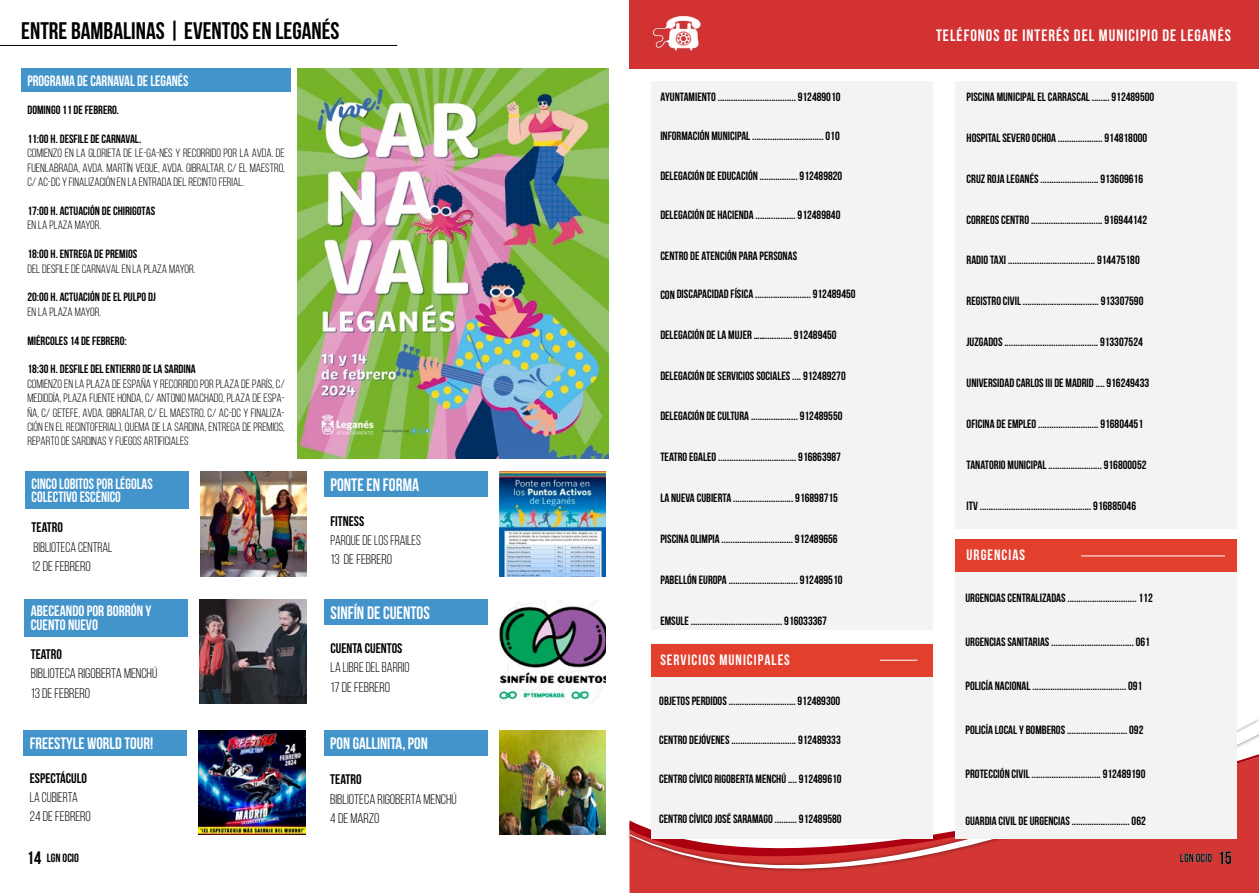
<style>
.page{position:relative;width:1259px;height:893px;background:#fff}
.page>*{position:absolute;margin:0;border:0;box-sizing:border-box;transform-origin:0 0}
.t1{font:700 24px "Bebas Neue";color:#000}
.t2{font:700 18px "Bebas Neue";color:#fff;scale:.96 1}
.t3{font:700 16.5px "Bebas Neue";letter-spacing:.06em;color:#fff}
.t4{font:700 16.5px "Bebas Neue";color:#fff}
.t5{font:700 15px/13.5px "Bebas Neue";color:#fff;scale:.95 1}
.t6{font:700 15px/13.5px "Bebas Neue";color:#fff}
.t7{font:700 15px "Bebas Neue";letter-spacing:.07em;color:#fff}
.t8{font:13.95px/19.2px "Bebas Neue";color:#000;scale:.94 1}
.t9{font:13.95px/19.2px "Bebas Neue";color:#000}
.t10{font:700 13.95px "Bebas Neue";color:#000}
.t11{font:13.95px/19.2px "Bebas Neue";color:#000;scale:.95 1}
.t12{font:700 12px "Bebas Neue";color:#000}
.t13{font:12px/14.4px "Bebas Neue";color:#000;text-align:justify}
.s1{font-size:18px}
</style>
<div class="page">
<div style="left:629px;top:0;width:630px;height:68px;background:#d33233"></div>
<div style="left:629px;top:872px;width:630px;height:21px;background:#d33633"></div>
<div style="left:625px;top:717px;width:634px;height:155px;background:#000;opacity:.5"></div>
<svg style="left:629px;top:721px;width:630px;height:148px;fill:#d33633"></svg>
<div style="left:955px;top:572px;width:281px;height:267px;background:#f3f3f3"></div>
<div style="left:955px;top:81px;width:281px;height:448px;background:#f3f3f3"></div>
<div style="left:651px;top:643px;width:281px;height:196px;background:#f3f3f3"></div>
<div style="left:651px;top:81px;width:281px;height:548px;background:#f3f3f3"></div>
<div style="left:651px;top:644px;width:281px;height:32px;background:#e33f2d"></div>
<div style="left:955px;top:540px;width:281px;height:32px;background:#e33f2d"></div>
<img style="left:652px;top:15px;width:49px;height:36px">
<hr style="left:880px;top:660px;width:37px;height:1px;background:#fff">
<hr style="left:1081px;top:556px;width:144px;height:1px;background:#fff">
<hr style="left:0;top:45px;width:397px;height:1px;background:#000">
<div style="left:324px;top:471px;width:164px;height:26px;background:#4394cb"></div>
<div style="left:25px;top:471px;width:164px;height:37px;background:#4394cb"></div>
<div style="left:324px;top:599px;width:164px;height:26px;background:#4394cb"></div>
<img style="left:200px;top:471px;width:106px;height:105px">
<img style="left:499px;top:471px;width:107px;height:105px">
<img style="left:499px;top:599px;width:107px;height:104px">
<div style="left:25px;top:599px;width:163px;height:37px;background:#4394cb"></div>
<img style="left:200px;top:599px;width:106px;height:104px">
<div style="left:24px;top:730px;width:163px;height:26px;background:#4394cb"></div>
<img style="left:199px;top:730px;width:106px;height:105px">
<div style="left:324px;top:730px;width:164px;height:26px;background:#4394cb"></div>
<img style="left:499px;top:730px;width:106px;height:105px">
<img style="left:298px;top:68px;width:310px;height:391px">
<div style="left:21px;top:68px;width:270px;height:24px;background:#4394cb"></div>
<h1 class="t1" style="left:21px;top:18px;width:320px">ENTRE BAMBALINAS | EVENTOS EN LEGANÉS</h1>
<p class="t5" style="left:27px;top:74px;width:171px">PROGRAMA DE CARNAVAL DE LEGANÉS</p>
<p class="t12" style="left:27px;top:103px;width:93px">DOMINGO 11 DE FEBRERO.</p>
<p class="t12" style="left:27px;top:132px;width:115px">11:00 H. DESFILE DE CARNAVAL.</p>
<p class="t13" style="left:27px;top:146px;width:259px">COMIENZO EN LA GLORIETA DE LE-GA-NES Y RECORRIDO POR LA AVDA. DE FUENLABRADA, AVDA. MARTÍN VEGUE, AVDA. GIBRALTAR, C/ EL MAESTRO, C/ AC-DC Y FINALIZACIÓN EN LA ENTRADA DEL RECINTO FERIAL.</p>
<p class="t12" style="left:27px;top:204px;width:129px">17:00 H. ACTUACIÓN DE CHIRIGOTAS</p>
<p class="t13" style="left:27px;top:218px;width:75px">EN LA PLAZA MAYOR.</p>
<p class="t12" style="left:27px;top:247px;width:111px">18:00 H. ENTREGA DE PREMIOS</p>
<p class="t13" style="left:27px;top:261px;width:169px">DEL DESFILE DE CARNAVAL EN LA PLAZA MAYOR.</p>
<p class="t12" style="left:27px;top:291px;width:130px">20:00 H. ACTUACIÓN DE EL PULPO DJ</p>
<p class="t13" style="left:27px;top:304px;width:75px">EN LA PLAZA MAYOR.</p>
<p class="t12" style="left:27px;top:334px;width:101px">MIÉRCOLES 14 DE FEBRERO:</p>
<p class="t12" style="left:27px;top:363px;width:170px">18:30 H. DESFILE DEL ENTIERRO DE LA SARDINA</p>
<p class="t13" style="left:27px;top:376px;width:259px">COMIENZO EN LA PLAZA DE ESPAÑA Y RECORRIDO POR PLAZA DE PARÍS, C/ MEDIODÍA, PLAZA FUENTE HONDA, C/ ANTONIO MACHADO, PLAZA DE ESPA-ÑA, C/ GETEFE, AVDA. GIBRALTAR, C/ EL MAESTRO, C/ AC-DC Y FINALIZA-CIÓN EN EL RECINTOFERIAL), QUEMA DE LA SARDINA, ENTREGA DE PREMIOS, REPARTO DE SARDINAS Y FUEGOS ARTIFICIALES</p>
<p class="t5" style="left:32px;top:477px;width:129px">CINCO LOBITOS POR LÉGOLAS<br>COLECTIVO ESCÉNICO</p>
<p class="t10" style="left:32px;top:520px;width:33px">TEATRO</p>
<p class="t8" style="left:32px;top:537px;width:88px">BIBLIOTECA CENTRAL<br>12 DE FEBRERO</p>
<p class="t6" style="left:31px;top:604px;width:122px">ABECEANDO POR BORRÓN Y<br>CUENTO NUEVO</p>
<p class="t10" style="left:31px;top:647px;width:33px">TEATRO</p>
<p class="t9" style="left:31px;top:664px;width:128px">BIBLIOTECA RIGOBERTA MENCHÚ<br>13 DE FEBRERO</p>
<h3 class="t4" style="left:30px;top:734px;width:125px">FREESTYLE WORLD TOUR!</h3>
<p class="t10" style="left:30px;top:770px;width:59px">ESPECTÁCULO</p>
<p class="t8" style="left:30px;top:788px;width:67px">LA CUBIERTA<br>24 DE FEBRERO</p>
<h2 class="t2" style="left:330px;top:475px;width:94px">PONTE EN FORMA</h2>
<p class="t10" style="left:330px;top:513px;width:35px">FITNESS</p>
<p class="t8" style="left:330px;top:530px;width:98px">PARQUE DE LOS FRAILES<br>13 DE FEBRERO</p>
<h2 class="t2" style="left:330px;top:603px;width:105px">SINFÍN DE CUENTOS</h2>
<p class="t10" style="left:330px;top:641px;width:73px">CUENTA CUENTOS</p>
<p class="t11" style="left:330px;top:658px;width:85px">LA LIBRE DEL BARRIO<br>17 DE FEBRERO</p>
<h3 class="t4" style="left:330px;top:734px;width:99px">PON GALLINITA, PON</h3>
<p class="t10" style="left:330px;top:772px;width:33px">TEATRO</p>
<p class="t9" style="left:330px;top:789px;width:128px">BIBLIOTECA RIGOBERTA MENCHÚ<br>4 DE MARZO</p>
<p class="t12" style="left:660px;top:90px;width:182px">AYUNTAMIENTO ................................... 912489010</p>
<p class="t12" style="left:660px;top:130px;width:181px">INFORMACIÓN MUNICIPAL ................................ 010</p>
<p class="t12" style="left:660px;top:169px;width:183px">DELEGACIÓN DE EDUCACIÓN ................. 912489820</p>
<p class="t12" style="left:660px;top:208px;width:182px">DELEGACIÓN DE HACIENDA .................. 912489840</p>
<p class="t12" style="left:660px;top:249px;width:138px">CENTRO DE ATENCIÓN PARA PERSONAS</p>
<p class="t12" style="left:660px;top:287px;width:197px">CON DISCAPACIDAD FÍSICA ......................... 912489450</p>
<p class="t12" style="left:660px;top:328px;width:178px">DELEGACIÓN DE LA MUJER ……............ 912489450</p>
<p class="t12" style="left:660px;top:369px;width:187px">DELEGACIÓN DE SERVICIOS SOCIALES .... 912489270</p>
<p class="t12" style="left:660px;top:410px;width:184px">DELEGACIÓN DE CULTURA ..................... 912489550</p>
<p class="t12" style="left:660px;top:451px;width:182px">TEATRO EGALEO ................................... 916863987</p>
<p class="t12" style="left:660px;top:491px;width:179px">LA NUEVA CUBIERTA ........................... 916898715</p>
<p class="t12" style="left:660px;top:532px;width:179px">PISCINA OLIMPIA ................................ 912489656</p>
<p class="t12" style="left:660px;top:573px;width:184px">PABELLÓN EUROPA ............................... 912489510</p>
<p class="t12" style="left:660px;top:614px;width:168px">EMSULE ......................................... 916033367</p>
<p class="t7" style="left:660px;top:651px;width:131px">SERVICIOS MUNICIPALES</p>
<p class="t12" style="left:659px;top:694px;width:183px">OBJETOS PERDIDOS .............................. 912489300</p>
<p class="t12" style="left:659px;top:733px;width:183px">CENTRO DEJÓVENES ............................. 912489333</p>
<p class="t12" style="left:659px;top:773px;width:184px">CENTRO CÍVICO RIGOBERTA MENCHÚ .... 912489610</p>
<p class="t12" style="left:659px;top:812px;width:184px">CENTRO CÍVICO JOSÉ SARAMAGO .......... 912489580</p>
<h3 class="t3" style="left:936px;top:26px;width:296px">TELÉFONOS DE INTERÉS DEL MUNICIPIO DE LEGANÉS</h3>
<p class="t12" style="left:966px;top:90px;width:189px">PISCINA MUNICIPAL EL CARRASCAL ........ 912489500</p>
<p class="t12" style="left:966px;top:131px;width:182px">HOSPITAL SEVERO OCHOA .................... 914818000</p>
<p class="t12" style="left:966px;top:172px;width:178px">CRUZ ROJA LEGANÉS .......................... 913609616</p>
<p class="t12" style="left:966px;top:213px;width:182px">CORREOS CENTRO ................................ 916944142</p>
<p class="t12" style="left:966px;top:254px;width:175px">RADIO TAXI ....................................... 914475180</p>
<p class="t12" style="left:966px;top:295px;width:178px">REGISTRO CIVIL .................................. 913307590</p>
<p class="t12" style="left:966px;top:335px;width:178px">JUZGADOS .......................................... 913307524</p>
<p class="t12" style="left:966px;top:376px;width:184px">UNIVERSIDAD CARLOS III DE MADRID .... 916249433</p>
<p class="t12" style="left:966px;top:417px;width:178px">OFICINA DE EMPLEO ........................... 916804451</p>
<p class="t12" style="left:966px;top:458px;width:181px">TANATORIO MUNICIPAL ........................ 916800052</p>
<p class="t12" style="left:966px;top:499px;width:171px">ITV .................................................. 916885046</p>
<p class="t7" style="left:966px;top:547px;width:60px">URGENCIAS</p>
<p class="t12" style="left:965px;top:591px;width:189px">URGENCIAS CENTRALIZADAS ............................... 112</p>
<p class="t12" style="left:965px;top:635px;width:186px">URGENCIAS SANITARIAS ..................................... 061</p>
<p class="t12" style="left:965px;top:679px;width:178px">POLICÍA NACIONAL .......................................... 091</p>
<p class="t12" style="left:965px;top:723px;width:179px">POLICÍA LOCAL Y BOMBEROS ........................... 092</p>
<p class="t12" style="left:965px;top:767px;width:181px">PROTECCIÓN CIVIL ............................... 912489190</p>
<p class="t12" style="left:965px;top:814px;width:182px">GUARDIA CIVIL DE URGENCIAS .......................... 062</p>
<p class="t12" style="left:27px;top:851px;width:54px"><span class="s1">14</span> LGN OCIO</p>
<p class="t12" style="left:1180px;top:851px;width:54px">LGN OCIO <span class="s1">15</span></p>
</div>
